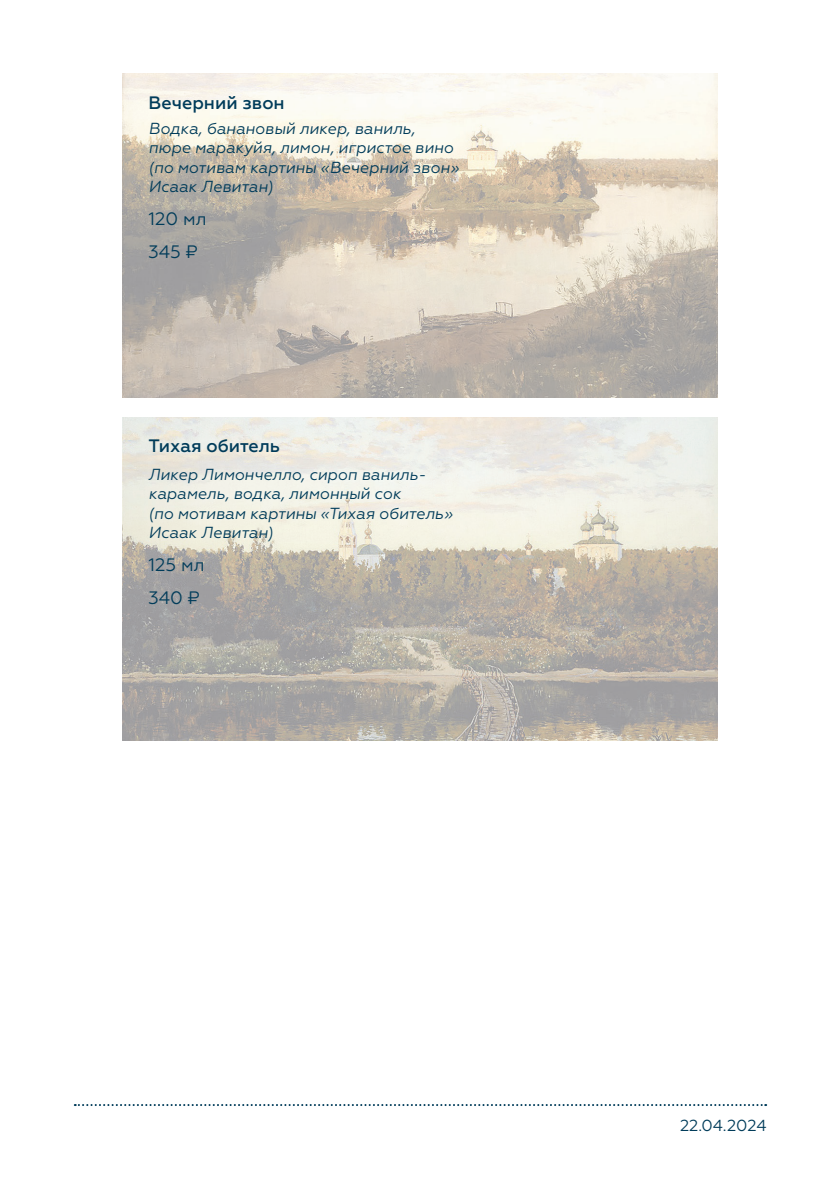
<style>
.page{position:relative;width:840px;height:1191px;background:#fff}
.page>*{position:absolute;margin:0;border:0;box-sizing:border-box;transform-origin:0 0}
.t1{font:500 18px "Geometria";color:#013c5a}
.t2{font:18px/33px "Geometria";color:#013c5a}
.t3{font:italic 16px/19.2px "Geometria";color:#013c5a}
.t4{font:16px "Geometria";color:#013c5a}
</style>
<div class="page">
<svg style="left:75px;top:1104px;width:690px;height:2px"></svg>
<img style="left:122px;top:74px;width:595px;height:323px">
<img style="left:122px;top:417px;width:595px;height:324px">
<p class="t1" style="left:148px;top:93px;width:138px">вечерний звон</p>
<p class="t3" style="left:148px;top:119px;width:312px">Водка, банановый ликер, ваниль, пюре маракуйя, лимон, игристое вино (по мотивам картины «Вечерний звон»<br>Исаак Левитан)</p>
<p class="t2" style="left:148px;top:202px;width:59px">120 мл<br>345 ₽</p>
<p class="t1" style="left:148px;top:436px;width:133px">тихая обитель</p>
<p class="t3" style="left:148px;top:465px;width:305px">Ликер Лимончелло, сироп ваниль&shy;карамель, водка, лимонный сок<br>(по мотивам картины «Тихая обитель»<br>Исаак Левитан)</p>
<p class="t2" style="left:148px;top:548px;width:57px">125 мл<br>340 ₽</p>
<p class="t4" style="left:679px;top:1116px;width:88px">22.04.2024</p>
</div>
